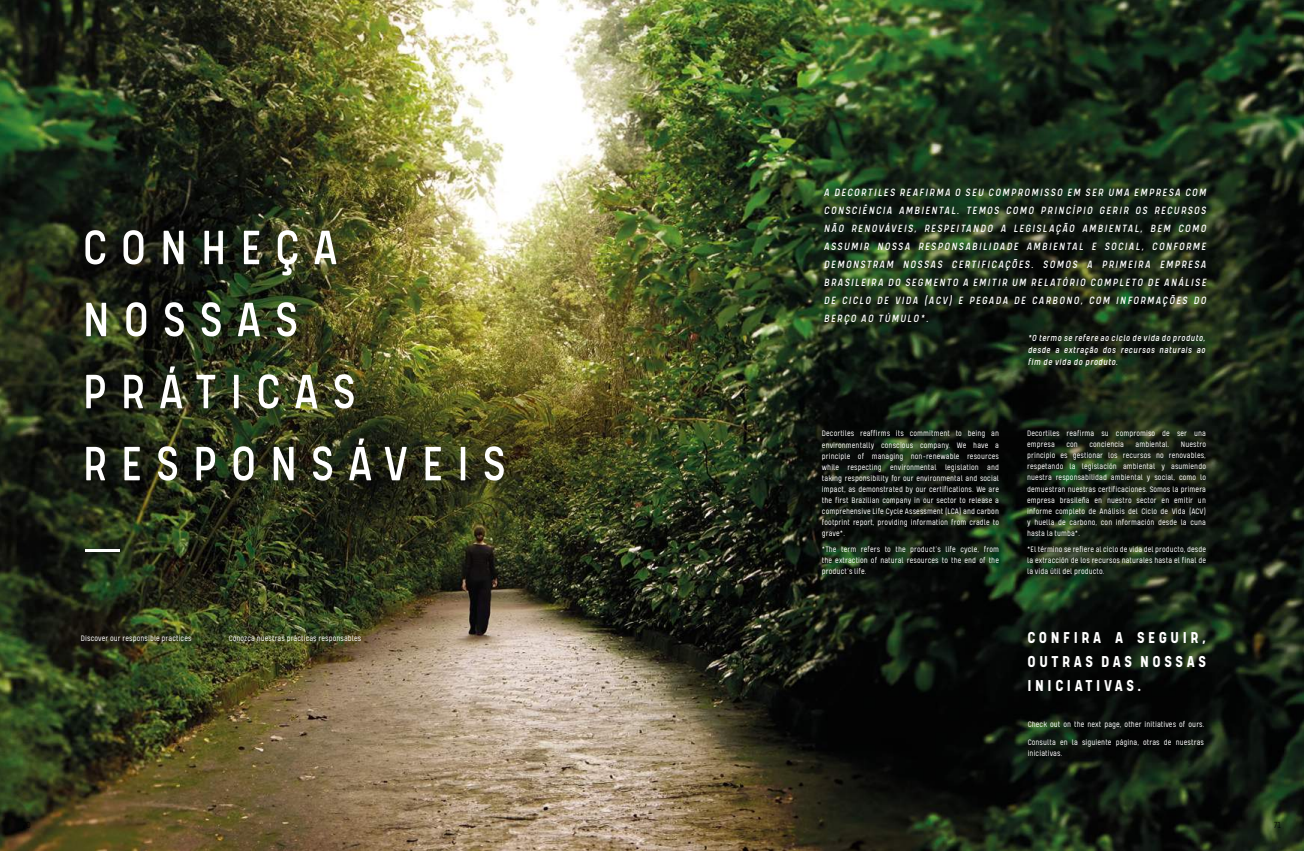
<style>
.page{position:relative;width:1304px;height:851px;background:#fff}
.page>*{position:absolute;margin:0;border:0;box-sizing:border-box;transform-origin:0 0}
.t1{font:55px/72px "Kelpt A1";letter-spacing:.25em;color:#fff}
.t2{font:700 18px/24px "Kelpt A1";letter-spacing:.2em;color:#fff;text-align:justify}
.t3{font:italic 12px/18px "Kelpt A1";letter-spacing:.12em;color:#fff;text-align:justify}
.t4{font:italic 10px/12px "Kelpt A1";letter-spacing:.05em;color:#fff;text-align:justify}
.t5{font:300 10px "Kelpt A1";color:#000}
.t6{font:300 9px/11px "Kelpt A1";letter-spacing:.01em;color:#fff;text-align:justify}
</style>
<div class="page">
<img style="left:0;top:0;width:1304px;height:850px">
<hr style="left:85px;top:548px;width:34px;height:3px;background:#fff">
<h1 class="t1" style="left:83px;top:210px;width:425px">CONHEÇA<br>NOSSAS<br>PRÁTICAS<br>RESPONSÁVEIS</h1>
<p class="t6" style="left:81px;top:632px;width:112px">Discover our responsible practices</p>
<p class="t6" style="left:229px;top:633px;width:134px">Conozca nuestras prácticas responsables</p>
<p class="t3" style="left:824px;top:183px;width:384px">A DECORTILES REAFIRMA O SEU COMPROMISSO EM SER UMA EMPRESA COM CONSCIÊNCIA AMBIENTAL. TEMOS COMO PRINCÍPIO GERIR OS RECURSOS NÃO RENOVÁVEIS, RESPEITANDO A LEGISLAÇÃO AMBIENTAL, BEM COMO ASSUMIR NOSSA RESPONSABILIDADE AMBIENTAL E SOCIAL, CONFORME DEMONSTRAM NOSSAS CERTIFICAÇÕES. SOMOS A PRIMEIRA EMPRESA BRASILEIRA DO SEGMENTO A EMITIR UM RELATÓRIO COMPLETO DE ANÁLISE DE CICLO DE VIDA (ACV) E PEGADA DE CARBONO, COM INFORMAÇÕES DO BERÇO AO TÚMULO*.</p>
<p class="t6" style="left:822px;top:428px;width:179px">Decortiles reaffirms its commitment to being an environmentally conscious company. We have a principle of managing non-renewable resources while respecting environmental legislation and taking responsibility for our environmental and social impact, as demonstrated by our certifications. We are the first Brazilian company in our sector to release a comprehensive Life Cycle Assessment (LCA) and carbon footprint report, providing information from cradle to grave*.</p>
<p class="t6" style="left:822px;top:543px;width:179px">*The term refers to the product’s life cycle, from the extraction of natural resources to the end of the product’s life.</p>
<p class="t4" style="left:1028px;top:331px;width:179px">*O termo se refere ao ciclo de vida do produto, desde a extração dos recursos naturais ao fim de vida do produto.</p>
<p class="t6" style="left:1027px;top:428px;width:180px">Decortiles reafirma su compromiso de ser una empresa</p>
<p class="t6" style="left:1066px;top:439px;width:13px">con</p>
<p class="t6" style="left:1089px;top:439px;width:36px">conciencia</p>
<p class="t6" style="left:1135px;top:439px;width:35px">ambiental.</p>
<p class="t6" style="left:1027px;top:439px;width:180px;text-indent:154px">Nuestro principio es gestionar los recursos no renovables, respetando la legislación ambiental y asumiendo nuestra responsabilidad ambiental y social, como lo demuestran nuestras certificaciones. Somos la primera empresa brasileña en nuestro sector en emitir un informe completo de Análisis del Ciclo de Vida (ACV) y huella de carbono, con información desde la cuna hasta la tumba*.</p>
<p class="t6" style="left:1027px;top:543px;width:180px">*El término se refiere al ciclo de vida del producto, desde la extracción de los recursos naturales hasta el final de la vida útil del producto.</p>
<h2 class="t2" style="left:1027px;top:624px;width:180px">CONFIRA A SEGUIR, OUTRAS DAS NOSSAS INICIATIVAS.</h2>
<p class="t6" style="left:1028px;top:714px;width:178px;line-height:18.5px">Check out on the next page, other initiatives of ours.<br>Consulta en la siguiente página, otras de nuestras</p>
<p class="t6" style="left:1028px;top:747px;width:36px">iniciativas.</p>
<p class="t5" style="left:1274px;top:819px;width:9px">71</p>
</div>
